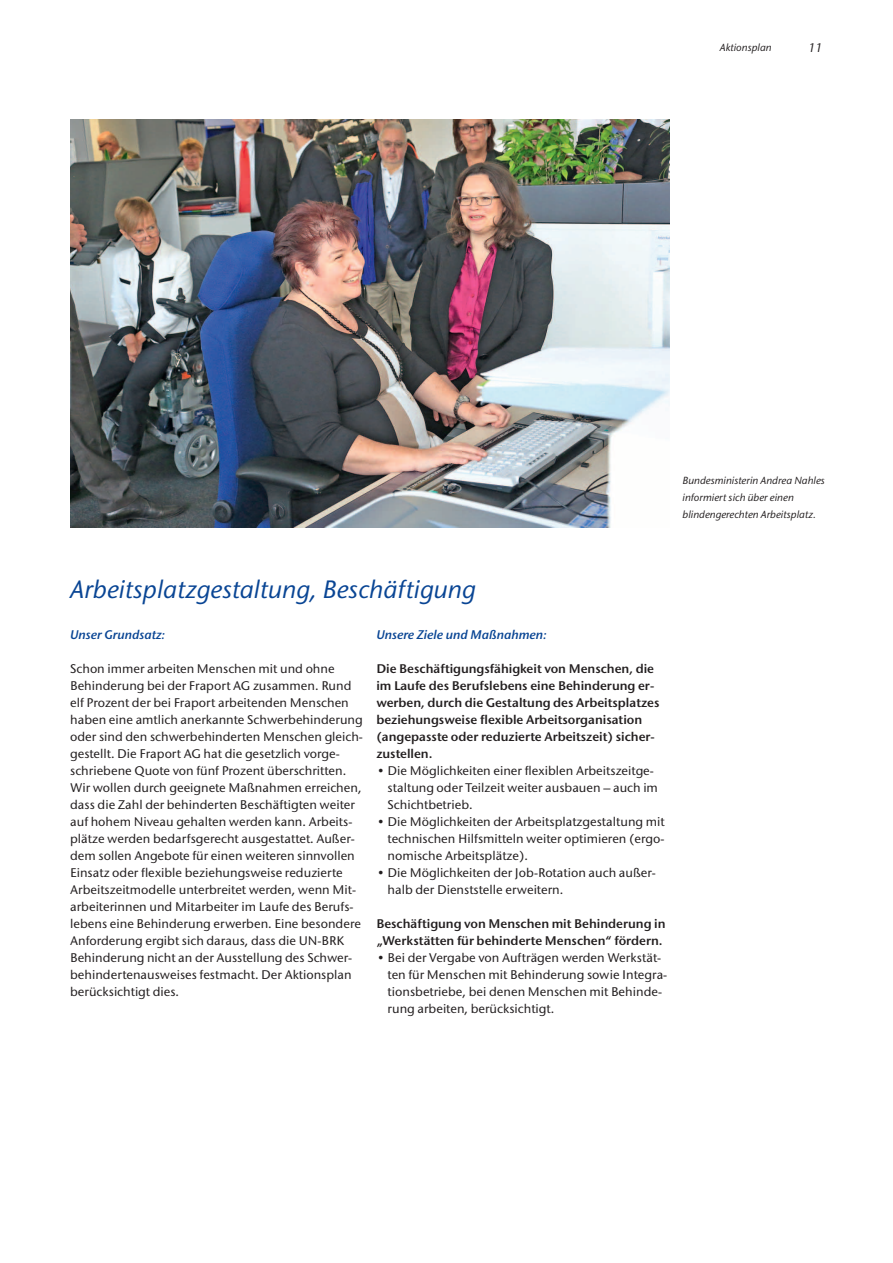
<style>
.page{position:relative;width:893px;height:1263px;background:#fff}
.page>*{position:absolute;margin:0;border:0;box-sizing:border-box;transform-origin:0 0}
.t1{font:italic 500 25.5px "Stone San Itc T";color:#094594}
.t2{font:500 12.75px/17px "Stone San Itc T";color:#231f20}
.t3{font:12.75px/17px "Stone San Itc T Semi";color:#231f20}
.t4{font:12.75px "Stone San Itc T Semi Ital";color:#094594}
.t5{font:italic 500 12.75px "Stone San Itc T";color:#231f20}
.t6{font:italic 500 10.5px/17px "Stone San Itc T";color:#231f20}
</style>
<div class="page">
<img style="left:70px;top:119px;width:600px;height:408px">
<p class="t6" style="left:720px;top:40px;width:53px">Aktionsplan</p>
<p class="t5" style="left:809px;top:43px;width:15px">11</p>
<p class="t6" style="left:682px;top:473px;width:144px">Bundesministerin Andrea Nahles informiert sich über einen blindengerechten Arbeitsplatz.</p>
<h1 class="t1" style="left:70px;top:580px;width:407px">Arbeitsplatzgestaltung, Beschäftigung</h1>
<p class="t4" style="left:70px;top:630px;width:96px">Unser Grundsatz:</p>
<p class="t2" style="left:70px;top:662px;width:294px">Schon immer arbeiten Menschen mit und ohne Behinderung bei der Fraport AG zusammen. Rund elf Prozent der bei Fraport arbeitenden Menschen haben eine amtlich anerkannte Schwerbehinderung oder sind den schwerbehinderten Menschen gleich&shy;gestellt. Die Fraport AG hat die gesetzlich vorge&shy;schriebene Quote von fünf Prozent überschritten.<br>Wir wollen durch geeignete Maßnahmen erreichen, dass die Zahl der behinderten Beschäftigten weiter auf hohem Niveau gehalten werden kann. Arbeits&shy;plätze werden bedarfsgerecht ausgestattet. Außer&shy;dem sollen Angebote für einen weiteren sinnvollen Einsatz oder flexible beziehungsweise reduzierte Arbeitszeitmodelle unterbreitet werden, wenn Mit&shy;arbeiterinnen und Mitarbeiter im Laufe des Berufs - lebens eine Be hinderung erwerben. Eine besondere Anforderung ergibt sich daraus, dass die UN-BRK Behinderung nicht an der Ausstellung des Schwer - behinderten ausweises festmacht. Der Aktionsplan berücksichtigt dies.</p>
<p class="t4" style="left:376px;top:630px;width:172px">Unsere Ziele und Maßnahmen:</p>
<p class="t3" style="left:376px;top:662px;width:285px">Die Beschäftigungsfähigkeit von Menschen, die im Laufe des Berufslebens eine Behinderung er - werben, durch die Gestaltung des Arbeitsplatzes beziehungsweise flexible Arbeitsorganisation (angepasste oder reduzierte Arbeitszeit) sicher - zustellen.</p>
<p class="t2" style="left:388px;top:764px;width:272px;text-indent:-11px">• Die Möglichkeiten einer flexiblen Arbeitszeitge&shy;staltung oder Teilzeit weiter ausbauen – auch im<br>Schichtbetrieb.</p>
<p class="t2" style="left:388px;top:815px;width:279px;text-align:justify;text-indent:-11px">• Die Möglichkeiten der Arbeitsplatzgestaltung mit technischen Hilfsmitteln weiter optimieren (ergo&shy;nomische Arbeitsplätze).</p>
<p class="t2" style="left:388px;top:866px;width:270px;text-indent:-11px">• Die Möglichkeiten der Job-Rotation auch außer&shy;halb der Dienststelle erweitern.</p>
<p class="t3" style="left:376px;top:917px;width:291px">Beschäftigung von Menschen mit Behinderung in „Werkstätten für behinderte Menschen“ fördern.</p>
<p class="t2" style="left:388px;top:951px;width:281px;text-indent:-11px">• Bei der Vergabe von Aufträgen werden Werkstät&shy;ten für Menschen mit Behinderung sowie Integra&shy;tionsbetriebe, bei denen Menschen mit Behinde&shy;rung arbeiten, berücksichtigt.</p>
</div>
